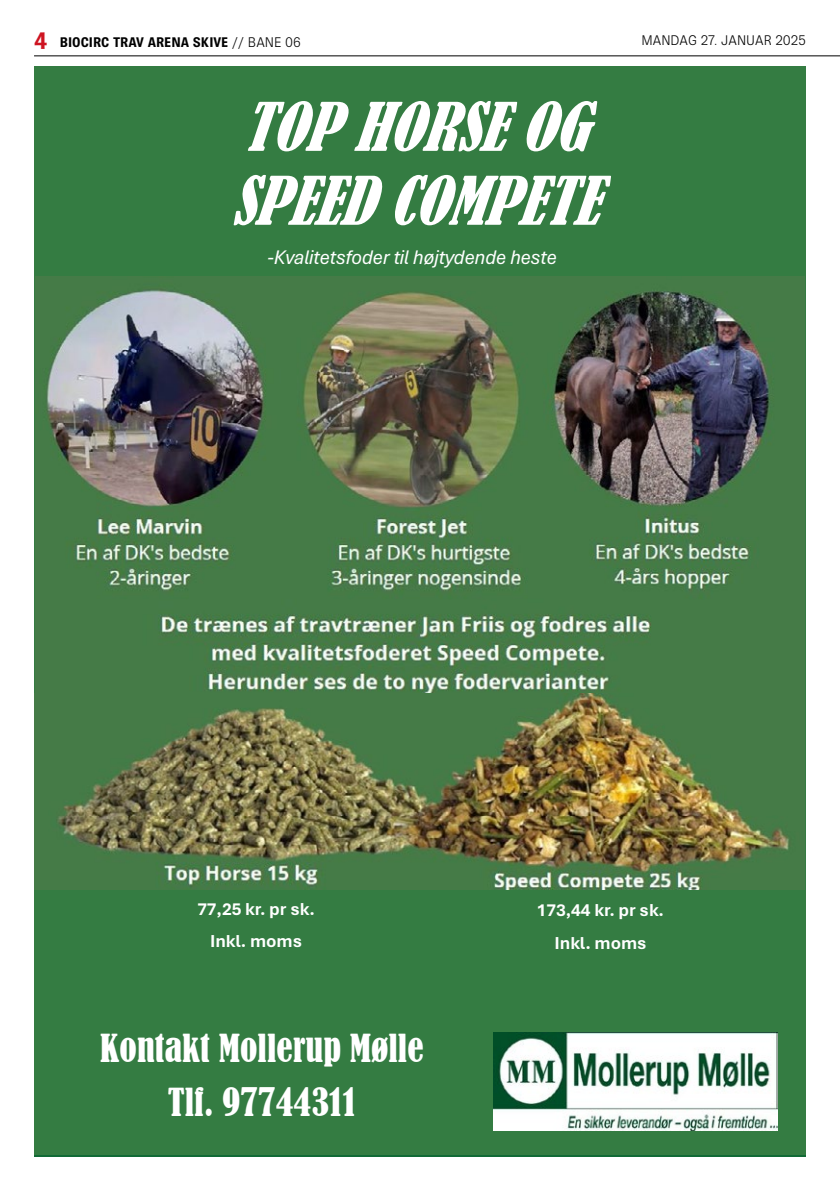
<style>
.page{position:relative;width:840px;height:1191px;background:#fff}
.page>*{position:absolute;margin:0;border:0;box-sizing:border-box;transform-origin:0 0}
.t1{font:italic condensed 62.2px/73.8px "Bernard";color:#fff}
.t2{font:condensed 36.2px/53.4px "Bernard";color:#fff;text-align:center}
.t3{font:italic 20.6px "Aptos Display";color:#fff}
.t4{font:700 18.2px/32.6px "Aptos";letter-spacing:-.005em;color:#fff;text-align:center}
.t5{font:700 14px "Brown Pro";color:#000}
.t6{font:300 14px "Brown Pro";color:#000}
.s1{font-size:24px;color:#ce1421}
.s2{font-weight:300}
</style>
<div class="page">
<hr style="left:34px;top:56px;width:805px;height:1px;background:#000">
<div style="left:34px;top:66px;width:771px;height:1088px;background:#347c42"></div>
<img style="left:35px;top:276px;width:768px;height:417px">
<img style="left:34px;top:693px;width:769px;height:196px">
<img style="left:493px;top:1032px;width:283px;height:98px">
<p class="t5" style="left:34px;top:34px;width:268px"><span class="s1">4</span> BIOCIRC TRAV ARENA SKIVE <span class="s2">// BANE 06</span></p>
<p class="t6" style="left:641px;top:32px;width:166px">MANDAG 27. JANUAR 2025</p>
<h1 class="t1" style="left:230px;top:91px;width:394px">TOPHORSEOG<br>SPEEDCOMPETE</h1>
<p class="t3" style="left:267px;top:243px;width:291px">-Kvalitetsfoder til højtydende heste</p>
<p class="t4" style="left:197px;top:891px;width:119px">77,25 kr. pr sk.<br>Inkl. moms</p>
<p class="t4" style="left:536px;top:893px;width:129px">173,44 kr. pr sk.<br>Inkl. moms</p>
<h2 class="t2" style="left:100px;top:1022px;width:325px">Kontakt Mollerup Mølle<br>Tlf. 97744311</h2>
</div>
